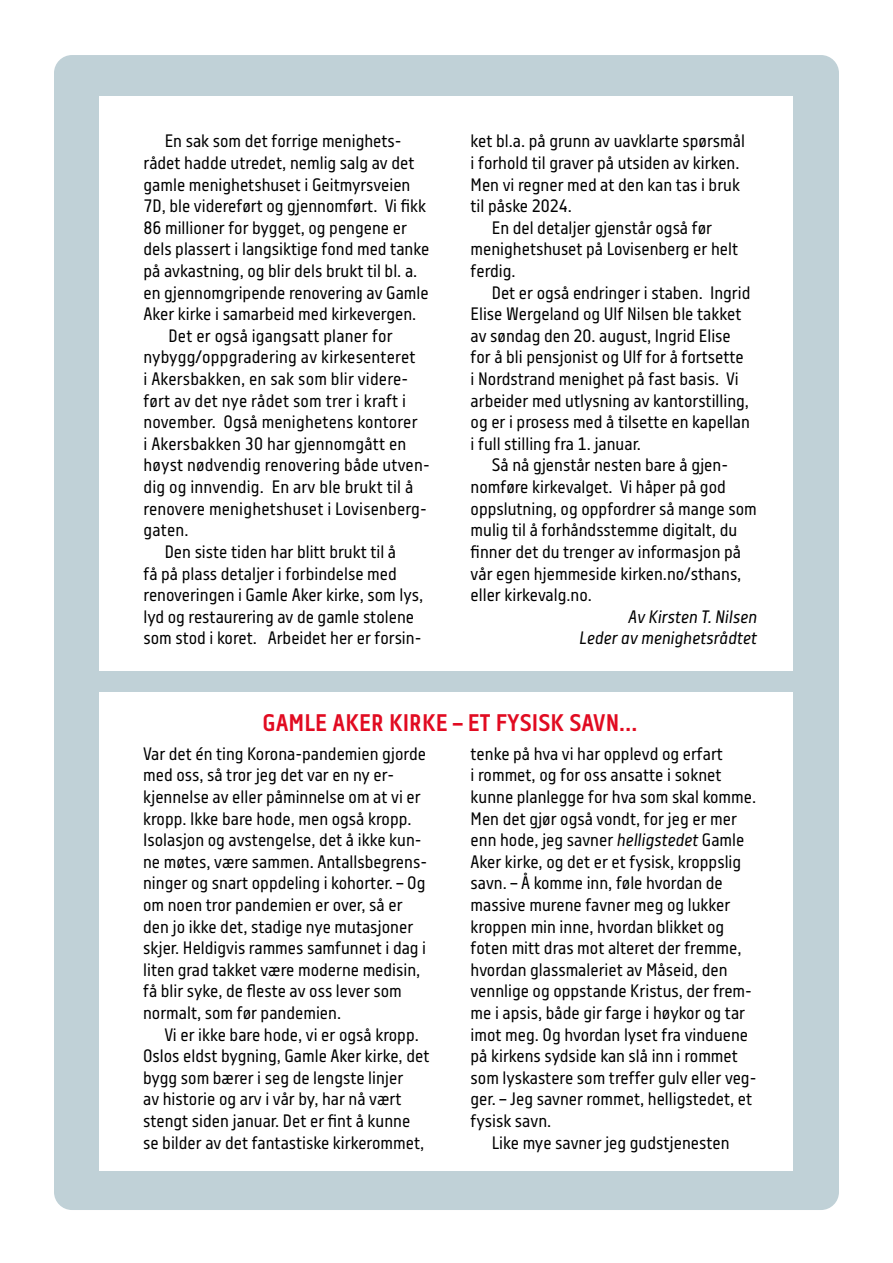
<style>
.page{position:relative;width:893px;height:1263px;background:#fff}
.page>*{position:absolute;margin:0;border:0;box-sizing:border-box;transform-origin:0 0}
.t1{font:700 24px "Centima";color:#e10b21}
.t2{font:18px/21.6px "Centima";color:#000}
.t3{font:italic 18px/21.6px "Centima";color:#000;text-align:right}
.s1{font-style:italic}
</style>
<div class="page">
<div style="left:54px;top:55px;width:785px;height:1155px;background:#c0d1d7;border-radius:18px"></div>
<div style="left:100px;top:97px;width:693px;height:1074px;background:#fff"></div>
<div style="left:69px;top:671px;width:724px;height:20px;background:#c0d1d7"></div>
<p class="t2" style="left:165px;top:131px;width:238px">En sak som det forrige menighets-</p>
<p class="t2" style="left:144px;top:152px;width:272px">rådet hadde utredet, nemlig salg av det</p>
<p class="t2" style="left:144px;top:174px;width:268px">gamle menighetshuset i Geitmyrsveien</p>
<p class="t2" style="left:144px;top:196px;width:284px">7D, ble videreført og gjennomført. Vi fikk</p>
<p class="t2" style="left:144px;top:217px;width:265px">86 millioner for bygget, og pengene er</p>
<p class="t2" style="left:144px;top:239px;width:287px">dels plassert i langsiktige fond med tanke</p>
<p class="t2" style="left:144px;top:260px;width:275px">på avkastning, og blir dels brukt til bl. a.</p>
<p class="t2" style="left:144px;top:282px;width:287px">en gjennomgripende renovering av Gamle</p>
<p class="t2" style="left:144px;top:304px;width:274px">Aker kirke i samarbeid med kirkevergen.</p>
<p class="t2" style="left:169px;top:325px;width:226px">Det er også igangsatt planer for</p>
<p class="t2" style="left:144px;top:347px;width:273px">nybygg/oppgradering av kirkesenteret</p>
<p class="t2" style="left:144px;top:368px;width:266px">i Akersbakken, en sak som blir videre-</p>
<p class="t2" style="left:144px;top:390px;width:264px">ført av det nye rådet som trer i kraft i</p>
<p class="t2" style="left:144px;top:412px;width:275px">november. Også menighetens kontorer</p>
<p class="t2" style="left:144px;top:433px;width:264px">i Akersbakken 30 har gjennomgått en</p>
<p class="t2" style="left:144px;top:455px;width:288px">høyst nødvendig renovering både utven-</p>
<p class="t2" style="left:144px;top:476px;width:271px">dig og innvendig. En arv ble brukt til å</p>
<p class="t2" style="left:144px;top:498px;width:285px">renovere menighetshuset i Lovisenberg-</p>
<p class="t2" style="left:144px;top:520px;width:47px">gaten.</p>
<p class="t2" style="left:165px;top:541px;width:233px">Den siste tiden har blitt brukt til å</p>
<p class="t2" style="left:144px;top:563px;width:255px">få på plass detaljer i forbindelse med</p>
<p class="t2" style="left:144px;top:584px;width:281px">renoveringen i Gamle Aker kirke, som lys,</p>
<p class="t2" style="left:144px;top:606px;width:272px">lyd og restaurering av de gamle stolene</p>
<p class="t2" style="left:144px;top:628px;width:279px">som stod i koret. Arbeidet her er forsin-</p>
<p class="t2" style="left:471px;top:131px;width:276px">ket bl.a. på grunn av uavklarte spørsmål</p>
<p class="t2" style="left:471px;top:152px;width:270px">i forhold til graver på utsiden av kirken.</p>
<p class="t2" style="left:471px;top:174px;width:271px">Men vi regner med at den kan tas i bruk</p>
<p class="t2" style="left:471px;top:196px;width:103px">til påske 2024.</p>
<p class="t2" style="left:492px;top:217px;width:222px">En del detaljer gjenstår også før</p>
<p class="t2" style="left:471px;top:239px;width:269px">menighetshuset på Lovisenberg er helt</p>
<p class="t2" style="left:471px;top:260px;width:47px">ferdig.</p>
<p class="t2" style="left:492px;top:282px;width:260px">Det er også endringer i staben. Ingrid</p>
<p class="t2" style="left:471px;top:304px;width:272px">Elise Wergeland og Ulf Nilsen ble takket</p>
<p class="t2" style="left:471px;top:325px;width:262px">av søndag den 20. august, Ingrid Elise</p>
<p class="t2" style="left:471px;top:347px;width:275px">for å bli pensjonist og Ulf for å fortsette</p>
<p class="t2" style="left:471px;top:368px;width:270px">i Nordstrand menighet på fast basis. Vi</p>
<p class="t2" style="left:471px;top:390px;width:280px">arbeider med utlysning av kantorstilling,</p>
<p class="t2" style="left:471px;top:412px;width:281px">og er i prosess med å tilsette en kapellan</p>
<p class="t2" style="left:471px;top:433px;width:172px">i full stilling fra 1. januar.</p>
<p class="t2" style="left:492px;top:455px;width:238px">Så nå gjenstår nesten bare å gjen-</p>
<p class="t2" style="left:471px;top:476px;width:257px">nomføre kirkevalget. Vi håper på god</p>
<p class="t2" style="left:471px;top:498px;width:288px">oppslutning, og oppfordrer så mange som</p>
<p class="t2" style="left:471px;top:520px;width:268px">mulig til å forhåndsstemme digitalt, du</p>
<p class="t2" style="left:471px;top:541px;width:272px">finner det du trenger av informasjon på</p>
<p class="t2" style="left:471px;top:563px;width:272px">vår egen hjemmeside kirken.no/sthans,</p>
<p class="t2" style="left:471px;top:584px;width:123px">eller kirkevalg.no.</p>
<p class="t3" style="left:579px;top:606px;width:179px">Av Kirsten T. Nilsen<br>Leder av menighetsrådtet</p>
<h1 class="t1" style="left:263px;top:709px;width:376px">GAMLE AKER KIRKE – ET FYSISK SAVN…</h1>
<p class="t2" style="left:143px;top:743px;width:285px">Var det én ting Korona-pandemien gjorde med oss, så tror jeg det var en ny er&shy;kjennelse av eller påminnelse om at vi er kropp. Ikke bare hode, men også kropp.<br>Isolasjon og avstengelse, det å ikke kun&shy;ne møtes, være sammen. Antallsbegrens&shy;ninger og snart oppdeling i kohorter. – Og om noen tror pandemien er over, så er den jo ikke det, stadige nye mutasjoner skjer. Heldigvis rammes samfunnet i dag i liten grad takket være moderne medisin, få blir syke, de fleste av oss lever som normalt, som før pandemien.</p>
<p class="t2" style="left:143px;top:1024px;width:288px;text-indent:21px">Vi er ikke bare hode, vi er også kropp.<br>Oslos eldst bygning, Gamle Aker kirke, det bygg som bærer i seg de lengste linjer<br>av historie og arv i vår by, har nå vært stengt siden januar. Det er fint å kunne se bilder av det fantastiske kirkerommet,</p>
<p class="t2" style="left:471px;top:743px;width:287px">tenke på hva vi har opplevd og erfart<br>i rommet, og for oss ansatte i soknet kunne planlegge for hva som skal komme.<br>Men det gjør også vondt, for jeg er mer enn hode, jeg savner <span class="s1">helligstedet</span> Gamle Aker kirke, og det er et fysisk, kroppslig savn. – Å komme inn, føle hvordan de massive murene favner meg og lukker kroppen min inne, hvordan blikket og foten mitt dras mot alteret der fremme, hvordan glassmaleriet av Måseid, den vennlige og oppstande Kristus, der frem&shy;me i apsis, både gir farge i høykor og tar imot meg. Og hvordan lyset fra vinduene på kirkens sydside kan slå inn i rommet som lyskastere som treffer gulv eller veg&shy;ger. – Jeg savner rommet, helligstedet, et fysisk savn.</p>
<p class="t2" style="left:492px;top:1132px;width:239px">Like mye savner jeg gudstjenesten</p>
</div>
